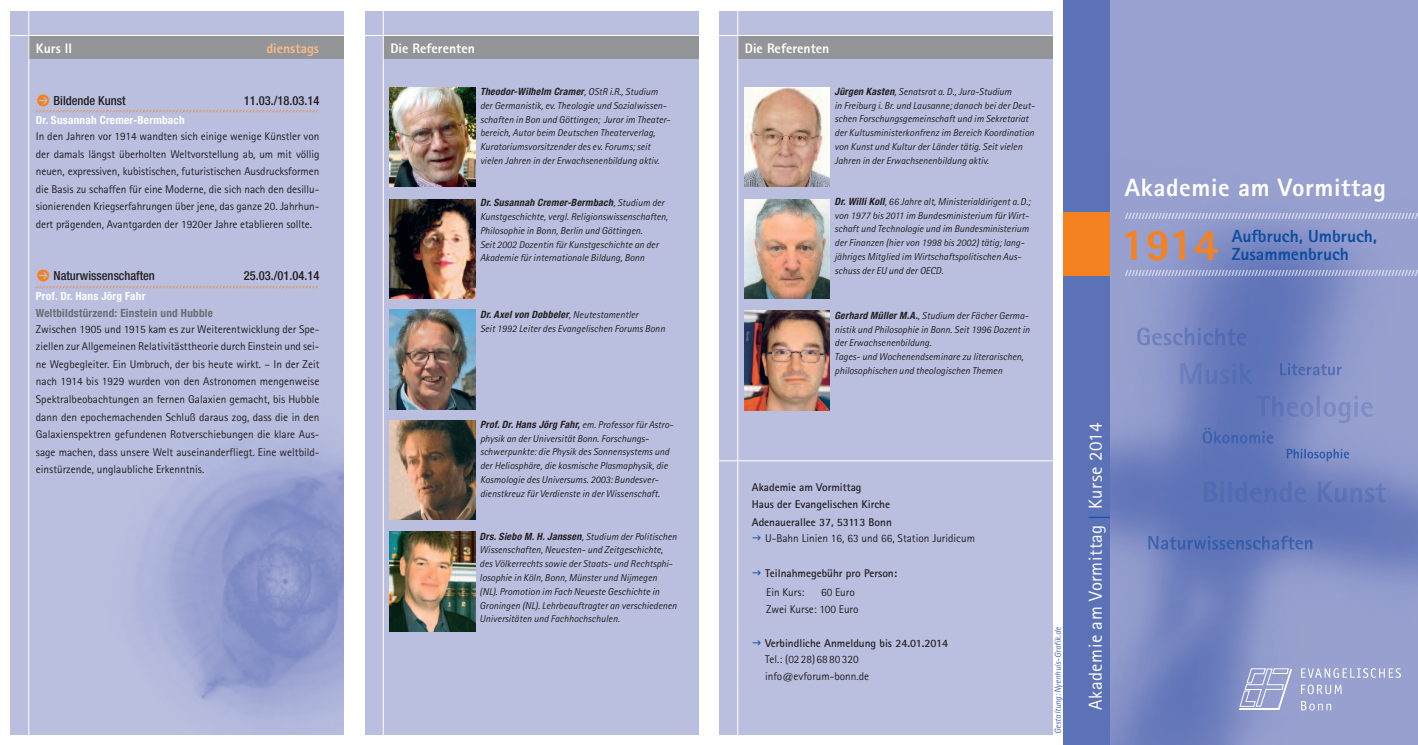
<style>
.page{position:relative;width:1418px;height:745px;background:#fff}
.page>*{position:absolute;margin:0;border:0;box-sizing:border-box;transform-origin:0 0}
.t1{font:800 45px "Agfa Rotis Sans Serif";color:#f58220}
.t2{font:800 25px "Agfa Rotis Sans Serif";letter-spacing:.025em;color:#fff}
.t3{font:18.75px "Agfa Rotis Sans Serif";letter-spacing:.025em;color:#fff}
.t4{font:800 17.5px/18.8px "Agfa Rotis Sans Serif";color:#0d4da1}
.t5{font:800 13.75px "Agfa Rotis Sans Serif";color:#fff}
.t6{font:800 13.75px "Agfa Rotis Sans Serif";color:#fbbb85}
.t7{font:500 condensed 12.5px "Helvetica Neue";color:#231f20}
.t8{font:11.25px/17.5px "Agfa Rotis Sans Serif";color:#231f20}
.t9{font:700 11.25px/17.5px "Agfa Rotis Sans Serif";color:#231f20}
.t10{font:700 condensed 11.25px "Helvetica Neue";letter-spacing:.02em;color:#fff}
.t11{font:700 condensed 11.25px "Helvetica Neue";letter-spacing:.02em;color:#6c6d70}
.t12{font:italic 10px/13.8px "Agfa Rotis Sans Serif";color:#231f20}
.t13{font:italic 700 condensed 10px "Helvetica Neue";letter-spacing:.025em;color:#231f20}
.t14{font:italic 8.75px "Agfa Rotis Sans Serif";color:#4365b0}
.t15{font:6.75px "Agfa Rotis Sans Serif";color:#fff;scale:1.67 1}
.t16{font:2.75px "Agfa Rotis Sans Serif";color:#f58220;scale:4 1}
.s1{font-family:"Button Bonus Circle Negative";font-weight:400;font-stretch:normal;font-size:15px;color:#f58220}
.s2{font-family:"Agfa Rotis Sans Serif";font-weight:400;font-stretch:normal}
.s3{font-family:"Helvetica Neue";font-weight:700;font-stretch:condensed}
</style>
<div class="page">
<div style="left:1063px;top:0;width:354px;height:744px;background:#99a1d0"></div>
<img style="left:1109px;top:149px;width:308px;height:595px">
<svg style="left:11px;top:11px;width:333px;height:722px;background:#b2b8dc"></svg>
<div style="left:1063px;top:0;width:46px;height:744px;background:#5b72b7"></div>
<svg style="left:1089px;top:516px;width:20px;height:1px"></svg>
<div style="left:719px;top:11px;width:333px;height:722px;background:#babfe0"></div>
<div style="left:737px;top:35px;width:315px;height:23px;background:#939598"></div>
<hr style="left:362px;top:460px;width:700px;height:1px;background:#fff">
<svg style="left:1300px;top:667px;width:100px;height:10px"></svg>
<svg style="left:1300px;top:684px;width:41px;height:9px"></svg>
<svg style="left:1300px;top:700px;width:31px;height:10px"></svg>
<svg style="left:1238px;top:667px;width:54px;height:42px"></svg>
<div style="left:365px;top:11px;width:333px;height:722px;background:#babfe0"></div>
<div style="left:383px;top:35px;width:315px;height:23px;background:#939598"></div>
<div style="left:29px;top:35px;width:315px;height:23px;background:#939598"></div>
<div style="left:1063px;top:212px;width:46px;height:64px;background:#f58220"></div>
<hr style="left:0;top:35px;width:1057px;height:1px;background:#fff">
<img style="left:390px;top:87px;width:85px;height:100px">
<img style="left:744px;top:87px;width:85px;height:100px">
<img style="left:744px;top:199px;width:85px;height:99px">
<img style="left:744px;top:311px;width:85px;height:99px">
<img style="left:390px;top:199px;width:85px;height:99px">
<img style="left:390px;top:309px;width:85px;height:100px">
<img style="left:390px;top:420px;width:85px;height:99px">
<img style="left:390px;top:531px;width:85px;height:99px">
<hr style="left:737px;top:1px;width:1px;height:743px;background:#fff">
<hr style="left:28px;top:1px;width:1px;height:743px;background:#fff">
<hr style="left:383px;top:1px;width:1px;height:743px;background:#fff">
<img style="left:1136px;top:327px;width:99px;height:18px">
<svg style="left:1236px;top:333px;width:10px;height:12px"></svg>
<img style="left:1279px;top:363px;width:62px;height:12px">
<img style="left:1180px;top:363px;width:72px;height:21px">
<img style="left:1256px;top:395px;width:116px;height:28px">
<img style="left:1202px;top:427px;width:71px;height:16px">
<img style="left:1286px;top:448px;width:63px;height:13px">
<img style="left:1203px;top:481px;width:182px;height:21px">
<img style="left:1148px;top:535px;width:140px;height:14px">
<h3 class="t5" style="left:36px;top:43px;width:38px">Kurs II</h3>
<h3 class="t6" style="left:266px;top:43px;width:54px">dienstags</h3>
<p class="t7" style="left:36px;top:96px;width:91px"><span class="s1">P</span> Bildende Kunst</p>
<p class="t7" style="left:244px;top:96px;width:77px">11.03./18.03.14</p>
<p class="t10" style="left:36px;top:116px;width:150px">Dr. Susannah Cremer-Bermbach</p>
<p class="t8" style="left:36px;top:129px;width:285px;text-align:justify">In den Jahren vor 1914 wandten sich einige wenige Künstler von der damals längst überholten Weltvorstellung ab, um mit völlig neuen, expressiven, kubistischen, futuristischen Ausdrucksformen die Basis zu schaffen für eine Moderne, die sich nach den desillu&shy;sionierenden Kriegserfahrungen über jene, das ganze 20. Jahrhun&shy;dert prägenden, Avantgarden der 1920er Jahre etablieren sollte.</p>
<p class="t7" style="left:36px;top:271px;width:121px"><span class="s1">P</span> Naturwissenschaften</p>
<p class="t7" style="left:244px;top:271px;width:77px">25.03./01.04.14</p>
<p class="t10" style="left:36px;top:292px;width:111px">Prof. Dr. Hans Jörg Fahr</p>
<p class="t11" style="left:36px;top:308px;width:179px">Weltbildstürzend: Einstein und Hubble</p>
<p class="t8" style="left:36px;top:321px;width:285px;text-align:justify">Zwischen 1905 und 1915 kam es zur Weiterentwicklung der Spe&shy;ziellen zur Allgemeinen Relativitästtheorie durch Einstein und sei&shy;ne Wegbegleiter. Ein Umbruch, der bis heute wirkt. – In der Zeit nach 1914 bis 1929 wurden von den Astronomen mengenweise Spektralbeobachtungen an fernen Galaxien gemacht, bis Hubble dann den epochemachenden Schluß daraus zog, dass die in den Galaxienspektren gefundenen Rotverschiebungen die klare Aus&shy;sage machen, dass unsere Welt auseinanderfliegt. Eine weltbild&shy;einstürzende, unglaubliche Erkenntnis.</p>
<p class="t16" style="left:35px;top:110px;width:72px">/////////////////////////////////////////////////////////////////////////////////////</p>
<p class="t16" style="left:35px;top:286px;width:72px">/////////////////////////////////////////////////////////////////////////////////////</p>
<h3 class="t5" style="left:390px;top:43px;width:86px">Die Referenten</h3>
<p class="t13" style="left:480px;top:88px;width:179px">Theodor-Wilhelm Cramer<span class="s2">, OStR i.R., Studium</span></p>
<p class="t12" style="left:480px;top:99px;width:190px">der Germanistik, ev. Theologie und Sozialwissen&shy;schaften in Bon und Göttingen; Juror im Theater&shy;bereich, Autor beim Deutschen Theaterverlag, Kuratoriumsvorsitzender des ev. Forums; seit vielen Jahren in der Erwachsenenbildung aktiv.</p>
<p class="t13" style="left:480px;top:199px;width:186px">Dr. Susannah Cremer-Bermbach<span class="s2">, Studium der</span></p>
<p class="t12" style="left:480px;top:211px;width:189px">Kunstgeschichte, vergl. Religionswissenschaften, Philosophie in Bonn, Berlin und Göttingen.<br>Seit 2002 Dozentin für Kunstgeschichte an der Akademie für internationale Bildung, Bonn</p>
<p class="t13" style="left:480px;top:310px;width:160px">Dr. Axel von Dobbeler<span class="s2">, Neutestamentler</span></p>
<p class="t12" style="left:480px;top:322px;width:186px">Seit 1992 Leiter des Evangelischen Forums Bonn</p>
<p class="t13" style="left:480px;top:420px;width:193px">Prof. Dr. Hans Jörg Fahr, <span class="s2">em. Professor für Astro-</span></p>
<p class="t12" style="left:480px;top:432px;width:191px">physik an der Universität Bonn. Forschungs&shy;schwerpunkte: die Physik des Sonnensystems und der Heliosphäre, die kosmische Plasmaphysik, die Kosmologie des Universums. 2003: Bundesver&shy;dienstkreuz für Verdienste in der Wissenschaft.</p>
<p class="t12" style="left:479px;top:530px;width:199px"><span class="s3">Drs. Siebo M. H. Janssen</span>, Studium der Politischen Wissenschaften, Neuesten- und Zeitgeschichte, des Völkerrechts sowie der Staats- und Rechtsphi&shy;losophie in Köln, Bonn, Münster und Nijmegen (NL). Promotion im Fach Neueste Geschichte in Groningen (NL). Lehrbeauftragter an verschiedenen Universitäten und Fachhochschulen.</p>
<h3 class="t5" style="left:745px;top:43px;width:86px">Die Referenten</h3>
<p class="t12" style="left:834px;top:85px;width:201px"><span class="s3">Jürgen Kasten</span>, Senatsrat a. D., Jura-Studium<br>in Freiburg i. Br. und Lausanne; danach bei der Deut&shy;schen Forschungsgemeinschaft und im Sekretariat der Kultusministerkonfrenz im Bereich Koordination von Kunst und Kultur der Länder tätig. Seit vielen Jahren in der Erwachsenenbildung aktiv.</p>
<p class="t12" style="left:834px;top:195px;width:197px"><span class="s3">Dr. Willi Koll</span>, 66 Jahre alt, Ministerialdirigent a.D.; von 1977 bis 2011 im Bundesministerium für Wirt&shy;schaft und Technologie und im Bundesministerium der Finanzen (hier von 1998 bis 2002) tätig; lang&shy;jähriges Mitglied im Wirtschaftspolitischen Aus&shy;schuss der EU und der OECD.</p>
<p class="t12" style="left:834px;top:309px;width:197px"><span class="s3">Gerhard Müller M.A.</span>, Studium der Fächer Germa&shy;nistik und Philosophie in Bonn. Seit 1996 Dozent in der Erwachsenenbildung.<br>Tages- und Wochenendseminare zu literarischen, philosophischen und theologischen Themen</p>
<p class="t9" style="left:751px;top:479px;width:142px">Akademie am Vormittag<br>Haus der Evangelischen Kirche<br>Adenauerallee 37, 53113 Bonn</p>
<p class="t8" style="left:765px;top:530px;width:211px">U-Bahn Linien 16, 63 und 66, Station Juridicum</p>
<p class="t9" style="left:765px;top:565px;width:133px">Teilnahmegebühr pro Person:</p>
<p class="t8" style="left:766px;top:584px;width:40px">Ein Kurs:</p>
<p class="t8" style="left:766px;top:584px;width:94px;text-indent:55px">60 Euro<br>Zwei Kurse: 100 Euro</p>
<p class="t9" style="left:765px;top:635px;width:185px">Verbindliche Anmeldung bis 24.01.2014</p>
<p class="t8" style="left:765px;top:652px;width:106px;line-height:16.2px">Tel.: (0228)6880320 info@evforum-bonn.de</p>
<p class="t14" style="left:1054px;top:733px;width:108px;rotate:-90deg">Gestaltung:Nyenhuis-Grafik.de</p>
<h2 class="t2" style="left:1124px;top:178px;width:263px">Akademie am Vormittag</h2>
<p class="t15" style="left:1124px;top:213px;width:177px">////////////////////////////////////////////////////////////////////////////////////////</p>
<h1 class="t1" style="left:1120px;top:228px;width:100px">1914</h1>
<h3 class="t4" style="left:1231px;top:228px;width:147px">Aufbruch, Umbruch,<br>Zusammenbruch</h3>
<p class="t15" style="left:1124px;top:270px;width:177px">////////////////////////////////////////////////////////////////////////////////////////</p>
<h3 class="t3" style="left:1088px;top:709px;width:288px;rotate:-90deg">Akademie am Vormittag Kurse 2014</h3>
</div>
